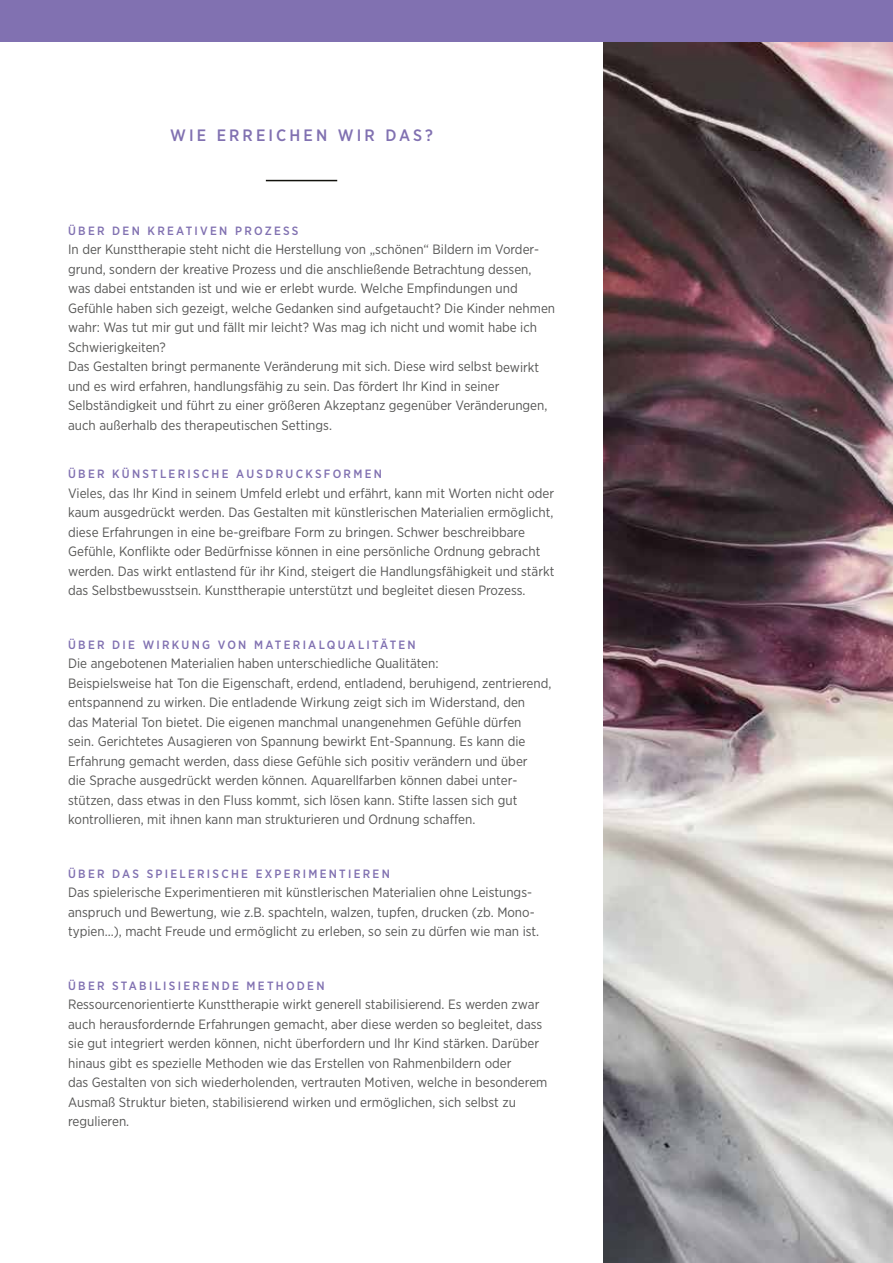
<style>
.page{position:relative;width:893px;height:1263px;background:#fff}
.page>*{position:absolute;margin:0;border:0;box-sizing:border-box;transform-origin:0 0}
.t1{font:500 16.5px "Gotham Narrow";letter-spacing:.19em;color:#8171b1}
.t2{font:13.5px/19.5px "Gotham Narrow";color:#575756}
.t3{font:500 12px "Gotham Narrow";letter-spacing:.19em;color:#8171b1}
</style>
<div class="page">
<img style="left:603px;top:42px;width:290px;height:1221px">
<hr style="left:266px;top:180px;width:71px;height:1px;background:#12110c">
<div style="left:0;top:0;width:893px;height:42px;background:#8171b1"></div>
<p class="t1" style="left:170px;top:125px;width:264px">WIE ERREICHEN WIR DAS?</p>
<p class="t3" style="left:68px;top:223px;width:232px">ÜBER DEN KREATIVEN PROZESS</p>
<p class="t2" style="left:68px;top:240px;width:488px">In der Kunsttherapie steht nicht die Herstellung von „schönen“ Bildern im Vorder&shy;grund, sondern der kreative Prozess und die anschließende Betrachtung dessen, was dabei entstanden ist und wie er erlebt wurde. Welche Empfindungen und Gefühle haben sich gezeigt, welche Gedanken sind aufgetaucht? Die Kinder nehmen wahr: Was tut mir gut und fällt mir leicht? Was mag ich nicht und womit habe ich Schwierigkeiten?<br>Das Gestalten bringt permanente Veränderung mit sich. Diese wird selbst bewirkt und es wird erfahren, handlungsfähig zu sein. Das fördert Ihr Kind in seiner Selbständigkeit und führt zu einer größeren Akzeptanz gegenüber Veränderungen, auch außerhalb des therapeutischen Settings.</p>
<p class="t3" style="left:68px;top:466px;width:315px">ÜBER KÜNSTLERISCHE AUSDRUCKSFORMEN</p>
<p class="t2" style="left:68px;top:483px;width:488px">Vieles, das Ihr Kind in seinem Umfeld erlebt und erfährt, kann mit Worten nicht oder kaum ausgedrückt werden. Das Gestalten mit künstlerischen Materialien ermöglicht, diese Erfahrungen in eine be-greifbare Form zu bringen. Schwer beschreibbare Gefühle, Konflikte oder Bedürfnisse können in eine persönliche Ordnung gebracht werden. Das wirkt entlastend für ihr Kind, steigert die Handlungsfähigkeit und stärkt das Selbstbewusstsein. Kunsttherapie unterstützt und begleitet diesen Prozess.</p>
<p class="t3" style="left:68px;top:637px;width:349px">ÜBER DIE WIRKUNG VON MATERIALQUALITÄTEN</p>
<p class="t2" style="left:68px;top:653px;width:485px">Die angebotenen Materialien haben unterschiedliche Qualitäten:<br>Beispielsweise hat Ton die Eigenschaft, erdend, entladend, beruhigend, zentrierend, entspannend zu wirken. Die entladende Wirkung zeigt sich im Widerstand, den<br>das Material Ton bietet. Die eigenen manchmal unangenehmen Gefühle dürfen<br>sein. Gerichtetes Ausagieren von Spannung bewirkt Ent-Spannung. Es kann die Erfahrung gemacht werden, dass diese Gefühle sich positiv verändern und über<br>die Sprache ausgedrückt werden können. Aquarellfarben können dabei unter&shy;stützen, dass etwas in den Fluss kommt, sich lösen kann. Stifte lassen sich gut kontrollieren, mit ihnen kann man strukturieren und Ordnung schaffen.</p>
<p class="t3" style="left:68px;top:866px;width:323px">ÜBER DAS SPIELERISCHE EXPERIMENTIEREN</p>
<p class="t2" style="left:68px;top:882px;width:473px">Das spielerische Experimentieren mit künstlerischen Materialien ohne Leistungs&shy;anspruch und Bewertung, wie z.B. spachteln, walzen, tupfen, drucken (zb. Mono&shy;typien…), macht Freude und ermöglicht zu erleben, so sein zu dürfen wie man ist.</p>
<p class="t3" style="left:68px;top:978px;width:258px">ÜBER STABILISIERENDE METHODEN</p>
<p class="t2" style="left:68px;top:994px;width:481px">Ressourcenorientierte Kunsttherapie wirkt generell stabilisierend. Es werden zwar auch herausfordernde Erfahrungen gemacht, aber diese werden so begleitet, dass sie gut integriert werden können, nicht überfordern und Ihr Kind stärken. Darüber hinaus gibt es spezielle Methoden wie das Erstellen von Rahmenbildern oder<br>das Gestalten von sich wiederholenden, vertrauten Motiven, welche in besonderem Ausmaß Struktur bieten, stabilisierend wirken und ermöglichen, sich selbst zu regulieren.</p>
</div>
